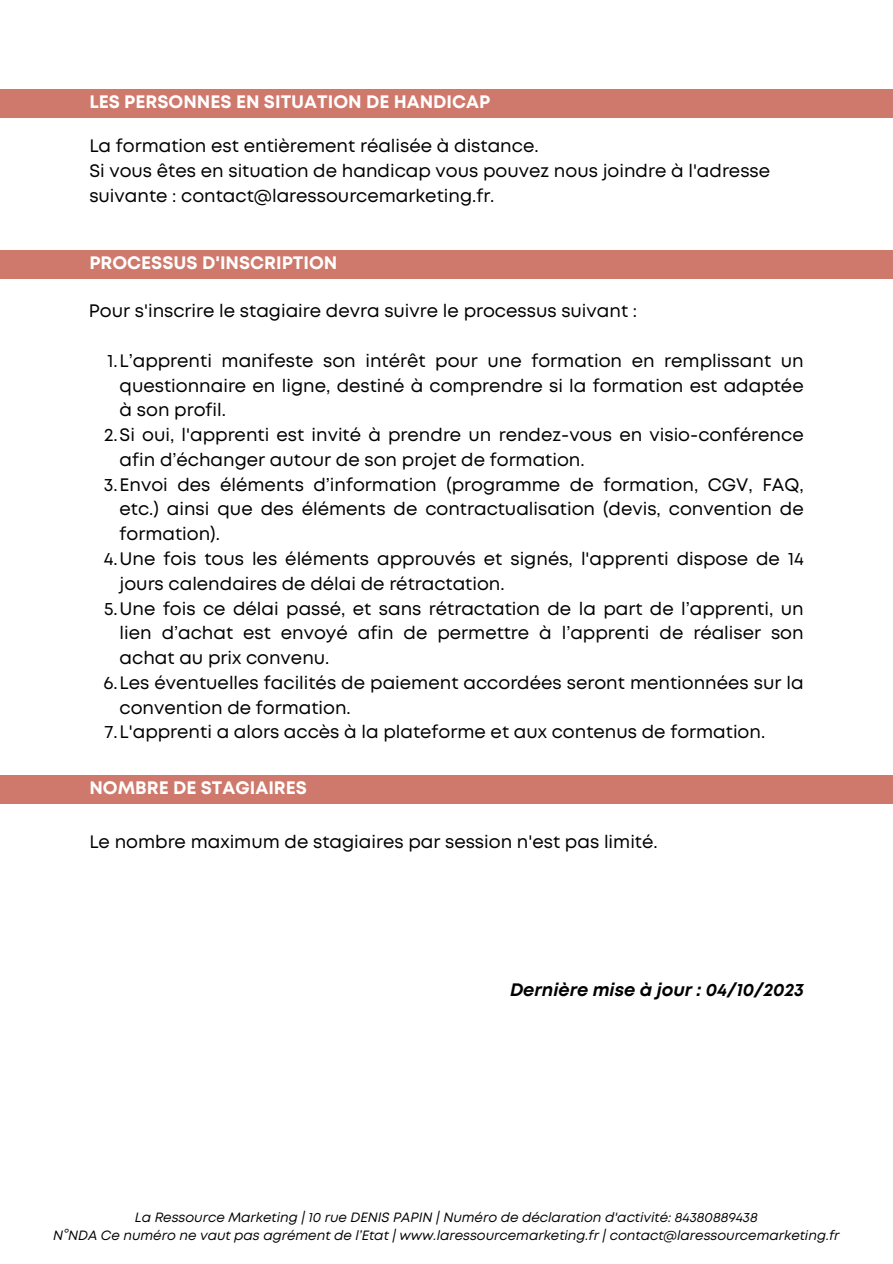
<style>
.page{position:relative;width:893px;height:1264px;background:#fff}
.page>*{position:absolute;margin:0;border:0;box-sizing:border-box;transform-origin:0 0}
.t1{font:18px/24.8px "Mont";color:#000}
.t2{font:700 18px "Mont";color:#fff}
.t3{font:italic 700 18px "Mont";color:#000}
.t4{font:italic 13.35px "Mont";color:#000}
</style>
<div class="page">
<div style="left:0;top:89px;width:892px;height:28px;background:#ce796b"></div>
<div style="left:0;top:250px;width:892px;height:28px;background:#ce796b"></div>
<div style="left:0;top:775px;width:892px;height:28px;background:#ce796b"></div>
<p class="t2" style="left:89px;top:95px;width:402px">LES PERSONNES EN SITUATION DE HANDICAP</p>
<h3 class="t1" style="left:89px;top:135px;width:682px">La formation est entièrement réalisée à distance.<br>Si vous êtes en situation de handicap vous pouvez nous joindre à l'adresse suivante : contact@laressourcemarketing.fr.</h3>
<p class="t2" style="left:89px;top:256px;width:249px">PROCESSUS D'INSCRIPTION</p>
<h3 class="t1" style="left:89px;top:300px;width:549px">Pour s'inscrire le stagiaire devra suivre le processus suivant :</h3>
<p class="t1" style="left:120px;top:349px;width:685px;text-align:justify;text-indent:-12px">1.L’apprenti manifeste son intérêt pour une formation en remplissant un questionnaire en ligne, destiné à comprendre si la formation est adaptée à son profil.</p>
<p class="t1" style="left:120px;top:424px;width:685px;text-indent:-15px">2.Si oui, l'apprenti est invité à prendre un rendez-vous en visio-conférence afin d’échanger autour de son projet de formation.</p>
<p class="t1" style="left:120px;top:473px;width:685px;text-align:justify;text-indent:-16px">3.Envoi des éléments d’information (programme de formation, CGV, FAQ, etc.) ainsi que des éléments de contractualisation (devis, convention de formation).</p>
<p class="t1" style="left:120px;top:547px;width:685px;text-indent:-16px">4.Une fois tous les éléments approuvés et signés, l'apprenti dispose de 14 jours calendaires de délai de rétractation.</p>
<p class="t1" style="left:120px;top:597px;width:685px;text-align:justify;text-indent:-15px">5.Une fois ce délai passé, et sans rétractation de la part de l’apprenti, un lien d’achat est envoyé afin de permettre à l’apprenti de réaliser son achat au prix convenu.</p>
<p class="t1" style="left:120px;top:671px;width:685px;text-indent:-16px">6.Les éventuelles facilités de paiement accordées seront mentionnées sur la convention de formation.</p>
<p class="t1" style="left:105px;top:721px;width:662px">7.L'apprenti a alors accès à la plateforme et aux contenus de formation.</p>
<p class="t2" style="left:89px;top:781px;width:219px">NOMBRE DE STAGIAIRES</p>
<h3 class="t1" style="left:89px;top:830px;width:569px">Le nombre maximum de stagiaires par session n'est pas limité.</h3>
<h2 class="t3" style="left:510px;top:983px;width:295px">Dernière mise à jour : 04/10/2023</h2>
<p class="t4" style="left:135px;top:1212px;width:624px">La Ressource Marketing | 10 rue DENIS PAPIN | Numéro de déclaration d'activité: 84380889438</p>
<p class="t4" style="left:53px;top:1230px;width:787px">N°NDA Ce numéro ne vaut pas agrément de l’Etat | www.laressourcemarketing.fr | contact@laressourcemarketing.fr</p>
</div>
